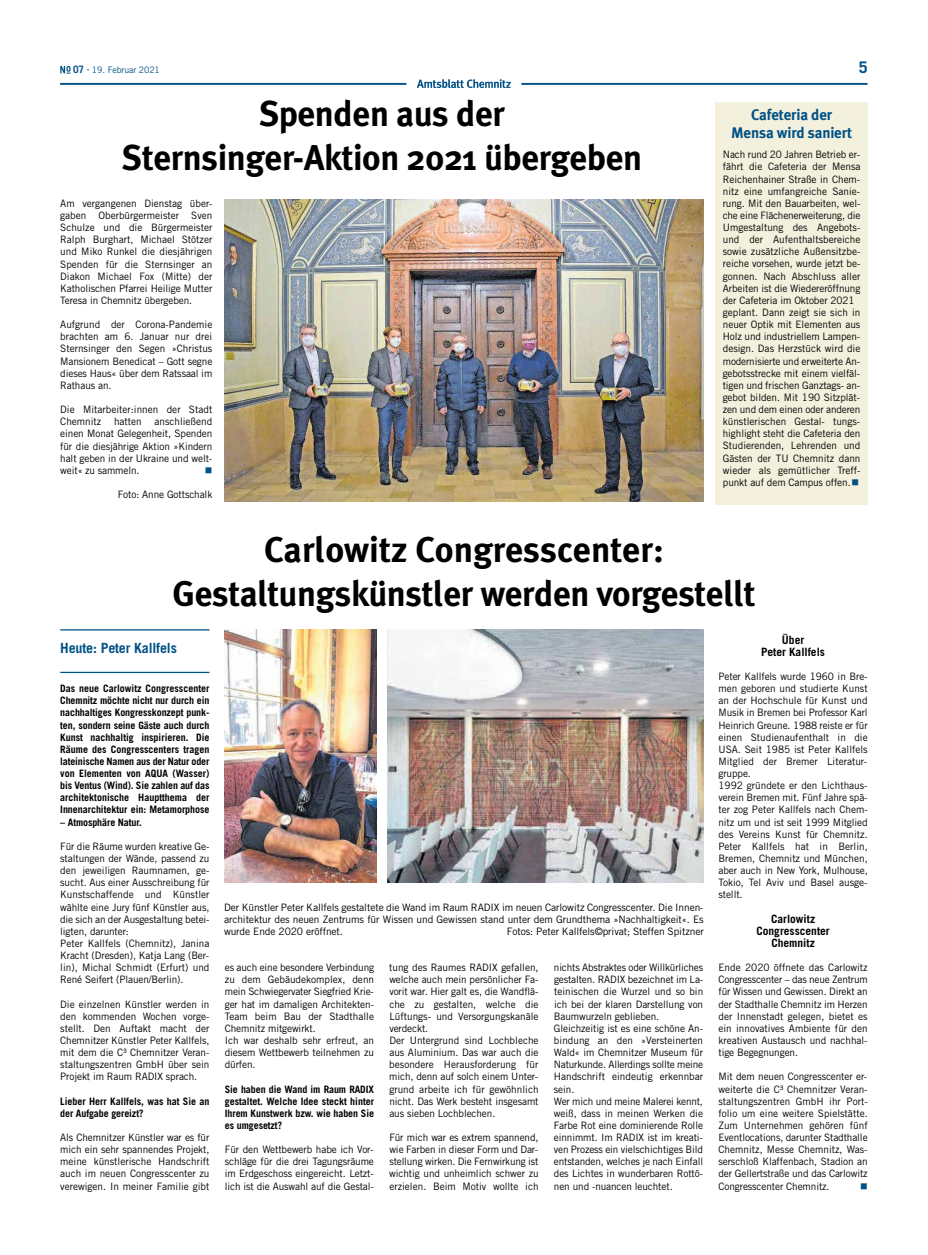
<style>
.page{position:relative;width:928px;height:1255px;background:#fff}
.page>*{position:absolute;margin:0;border:0;box-sizing:border-box;transform-origin:0 0}
.t1{font:700 35.75px/43.4px "Meta Plus";letter-spacing:-.01em;color:#000;text-align:center}
.t2{font:700 16px "Trade Gothic LT Std";color:#005186}
.t3{font:700 15.38px/18.4px "Meta Plus";letter-spacing:-.01em;color:#005186;text-align:center}
.t4{font:700 14px "Trade Gothic LT Std";letter-spacing:-.01em;color:#005186}
.t5{font:700 11.5px/12.1px "Trade Gothic LT Std";color:#000;text-align:center}
.t6{font:10.25px/12.1px "Trade Gothic LT Std";letter-spacing:-.01em;color:#000;text-align:justify}
.t7{font:700 10.25px/12.1px "Trade Gothic LT Std";letter-spacing:-.005em;color:#000;text-align:justify}
.t8{font:10.25px "Wingdings";color:#005186}
.t9{font:8.88px "Trade Gothic LT Std";letter-spacing:-.01em;color:#005186}
.s1{font-weight:700;font-size:10.25px}
.s2{color:#005186}
</style>
<div class="page">
<hr style="left:60px;top:83px;width:346px;height:2px;background:#005186">
<hr style="left:521px;top:83px;width:346px;height:2px;background:#005186">
<svg style="left:417px;top:79px;width:94px;height:9px"></svg>
<svg style="left:60px;top:66px;width:10px;height:8px"></svg>
<img style="left:224px;top:200px;width:479px;height:301px">
<div style="left:715px;top:102px;width:152px;height:403px;background:#f3f0dd"></div>
<hr style="left:60px;top:629px;width:149px;height:1px;background:#005186">
<hr style="left:60px;top:671px;width:149px;height:2px;background:#005186">
<img style="left:224px;top:629px;width:152px;height:253px">
<img style="left:388px;top:629px;width:315px;height:253px">
<p class="t9" style="left:73px;top:65px;width:88px"><span class="s1">07</span> 19. Februar 2021</p>
<h2 class="t2" style="left:858px;top:58px;width:10px">5</h2>
<h1 class="t1" style="left:122px;top:92px;width:521px">Spenden aus der<br>Sternsinger-Aktion 2021 übergeben</h1>
<h3 class="t3" style="left:731px;top:105px;width:123px">Cafeteria der<br>Mensa wird saniert</h3>
<p class="t6" style="left:722px;top:148px;width:139px;text-align:left">Nach rund 20 Jahren Betrieb er&shy;fährt die Cafeteria der Mensa<br>Reichenhainer Straße in Chem&shy;nitz eine umfangreiche Sanie&shy;rung. Mit den Bauarbeiten, wel&shy;che eine Flächenerweiterung, die<br>Umgestaltung des Angebots&shy;und der Aufenthaltsbereiche sowie zusätzliche Außensitzbe&shy;reiche vorsehen, wurde jetzt be&shy;gonnen. Nach Abschluss aller<br>Arbeiten ist die Wiedereröffnung der Cafeteria im Oktober 2021 geplant. Dann zeigt sie sich in neuer Optik mit Elementen aus<br>Holz und industriellem Lampen&shy;design. Das Herzstück wird die modernisierte und erweiterte An&shy;gebotsstrecke mit einem vielfäl&shy;tigen und frischen Ganztags- an&shy;gebot bilden. Mit 190 Sitzplät&shy;zen und dem einen oder anderen künstlerischen Gestal- tungs&shy;highlight steht die Cafeteria den<br>Studierenden, Lehrenden und<br>Gästen der TU Chemnitz dann wieder als gemütlicher Treff&shy;punkt auf dem Campus offen.<span class="s2">■</span></p>
<p class="t6" style="left:60px;top:197px;width:153px">Am vergangenen Dienstag über&shy;gaben Oberbürgermeister Sven Schulze und die Bürgermeister Ralph Burghart, Michael Stötzer und Miko Runkel die diesjährigen Spenden für die Sternsinger an Diakon Michael Fox (Mitte) der Katholischen Pfarrei Heilige Mutter Teresa in Chemnitz übergeben.</p>
<p class="t6" style="left:60px;top:318px;width:153px">Aufgrund der Corona-Pandemie brachten am 6. Januar nur drei Sternsinger den Segen »Christus Mansionem Benedicat – Gott segne dieses Haus« über dem Ratssaal im Rathaus an.</p>
<p class="t6" style="left:60px;top:403px;width:153px">Die Mitarbeiter:innen der Stadt Chemnitz hatten anschließend einen Monat Gelegenheit, Spenden für die diesjährige Aktion »Kindern halt geben in der Ukraine und welt&shy;weit« zu sammeln.</p>
<p class="t8" style="left:205px;top:464px;width:9px">■</p>
<p class="t6" style="left:118px;top:488px;width:96px">Foto: Anne Gottschalk</p>
<h1 class="t1" style="left:172px;top:528px;width:584px">Carlowitz Congresscenter:<br>Gestaltungskünstler werden vorgestellt</h1>
<h3 class="t4" style="left:60px;top:639px;width:118px">Heute: Peter Kallfels</h3>
<p class="t7" style="left:60px;top:682px;width:151px">Das neue Carlowitz Congresscenter Chemnitz möchte nicht nur durch ein nachhaltiges Kongresskonzept punk&shy;ten, sondern seine Gäste auch durch Kunst nachhaltig inspirieren. Die Räume des Congresscenters tragen lateinische Namen aus der Natur oder von Elementen von AQUA (Wasser) bis Ventus (Wind). Sie zahlen auf das architektonische Hauptthema der Innenarchitektur ein: Metamorphose</p>
<p class="t7" style="left:60px;top:815px;width:83px">– Atmosphäre Natur.</p>
<p class="t6" style="left:60px;top:840px;width:151px;text-align:left">Für die Räume wurden kreative Ge&shy;staltungen der Wände, passend zu den jeweiligen Raumnamen, ge&shy;sucht. Aus einer Ausschreibung für<br>Kunstschaffende und Künstler wählte eine Jury fünf Künstler aus, die sich an der Ausgestaltung betei&shy;ligten, darunter:<br>Peter Kallfels (Chemnitz), Janina<br>Kracht (Dresden), Katja Lang (Ber&shy;lin), Michal Schmidt (Erfurt) und<br>René Seifert (Plauen/Berlin).</p>
<p class="t6" style="left:60px;top:997px;width:151px">Die einzelnen Künstler werden in den kommenden Wochen vorge&shy;stellt. Den Auftakt macht der Chemnitzer Künstler Peter Kallfels, mit dem die C³ Chemnitzer Veran&shy;staltungszentren GmbH über sein Projekt im Raum RADIX sprach.</p>
<p class="t7" style="left:60px;top:1094px;width:151px">Lieber Herr Kallfels, was hat Sie an der Aufgabe gereizt?</p>
<p class="t6" style="left:60px;top:1131px;width:151px">Als Chemnitzer Künstler war es für mich ein sehr spannendes Projekt, meine künstlerische Handschrift auch im neuen Congresscenter zu verewigen. In meiner Familie gibt</p>
<p class="t5" style="left:761px;top:633px;width:65px">Über<br>Peter Kallfels</p>
<p class="t6" style="left:718px;top:670px;width:151px;text-align:left">Peter Kallfels wurde 1960 in Bre&shy;men geboren und studierte Kunst an der Hochschule für Kunst und<br>Musik in Bremen bei Professor Karl<br>Heinrich Greune. 1988 reiste er für einen Studienaufenthalt in die<br>USA. Seit 1985 ist Peter Kallfels<br>Mitglied der Bremer Literatur&shy;gruppe.<br>1992 gründete er den Lichthaus&shy;verein Bremen mit. Fünf Jahre spä&shy;ter zog Peter Kallfels nach Chem&shy;nitz um und ist seit 1999 Mitglied des Vereins Kunst für Chemnitz.<br>Peter Kallfels hat in Berlin,<br>Bremen, Chemnitz und München, aber auch in New York, Mulhouse,<br>Tokio, Tel Aviv und Basel ausge&shy;stellt.</p>
<p class="t5" style="left:756px;top:912px;width:75px">Carlowitz<br>Congresscenter<br>Chemnitz</p>
<p class="t6" style="left:718px;top:961px;width:151px">Ende 2020 öffnete das Carlowitz Congresscenter – das neue Zentrum für Wissen und Gewissen. Direkt an der Stadthalle Chemnitz im Herzen der Innenstadt gelegen, bietet es ein innovatives Ambiente für den kreativen Austausch und nachhal&shy;tige Begegnungen.</p>
<p class="t6" style="left:718px;top:1070px;width:151px">Mit dem neuen Congresscenter er&shy;weiterte die C³ Chemnitzer Veran&shy;staltungszentren GmbH ihr Port&shy;folio um eine weitere Spielstätte.<br>Zum Unternehmen gehören fünf Eventlocations, darunter Stadthalle Chemnitz, Messe Chemnitz, Was&shy;serschloß Klaffenbach, Stadion an der Gellertstraße und das Carlowitz Congresscenter Chemnitz.</p>
<p class="t6" style="left:224px;top:900px;width:481px">Der Künstler Peter Kallfels gestaltete die Wand im Raum RADIX im neuen Carlowitz Congresscenter. Die Innen&shy;architektur des neuen Zentrums für Wissen und Gewissen stand unter dem Grundthema »Nachhaltigkeit«. Es wurde Ende 2020 eröffnet.</p>
<p class="t6" style="left:507px;top:924px;width:198px">Fotos: Peter Kallfels©privat; Steffen Spitzner</p>
<p class="t6" style="left:553px;top:961px;width:151px;text-align:left">nichts Abstraktes oder Willkürliches gestalten. RADIX bezeichnet im La&shy;teinischen die Wurzel und so bin ich bei der klaren Darstellung von<br>Baumwurzeln geblieben.<br>Gleichzeitig ist es eine schöne An&shy;bindung an den »Versteinerten<br>Wald« im Chemnitzer Museum für<br>Naturkunde. Allerdings sollte meine<br>Handschrift eindeutig erkennbar sein.<br>Wer mich und meine Malerei kennt, weiß, dass in meinen Werken die<br>Farbe Rot eine dominierende Rolle einnimmt. Im RADIX ist im kreati&shy;ven Prozess ein vielschichtiges Bild entstanden, welches je nach Einfall des Lichtes in wunderbaren Rottö&shy;nen und -nuancen leuchtet.</p>
<p class="t6" style="left:389px;top:961px;width:151px;text-align:left">tung des Raumes RADIX gefallen, welche auch mein persönlicher Fa&shy;vorit war. Hier galt es, die Wandflä&shy;che zu gestalten, welche die<br>Lüftungs- und Versorgungskanäle verdeckt.<br>Der Untergrund sind Lochbleche aus Aluminium. Das war auch die besondere Herausforderung für mich, denn auf solch einem Unter&shy;grund arbeite ich für gewöhnlich nicht. Das Werk besteht insgesamt aus sieben Lochblechen.</p>
<p class="t6" style="left:389px;top:1131px;width:151px">Für mich war es extrem spannend, wie Farben in dieser Form und Dar&shy;stellung wirken. Die Fernwirkung ist wichtig und unheimlich schwer zu erzielen. Beim Motiv wollte ich</p>
<p class="t6" style="left:225px;top:961px;width:151px;text-align:left">es auch eine besondere Verbindung zu dem Gebäudekomplex, denn mein Schwiegervater Siegfried Krie&shy;ger hat im damaligen Architekten-<br>Team beim Bau der Stadthalle<br>Chemnitz mitgewirkt.<br>Ich war deshalb sehr erfreut, an diesem Wettbewerb teilnehmen zu dürfen.</p>
<p class="t7" style="left:225px;top:1082px;width:151px">Sie haben die Wand im Raum RADIX gestaltet. Welche Idee steckt hinter Ihrem Kunstwerk bzw. wie haben Sie es umgesetzt?</p>
<p class="t6" style="left:225px;top:1143px;width:151px">Für den Wettbewerb habe ich Vor&shy;schläge für die drei Tagungsräume im Erdgeschoss eingereicht. Letzt&shy;lich ist die Auswahl auf die Gestal-</p>
<p class="t8" style="left:859px;top:1180px;width:9px">■</p>
</div>
